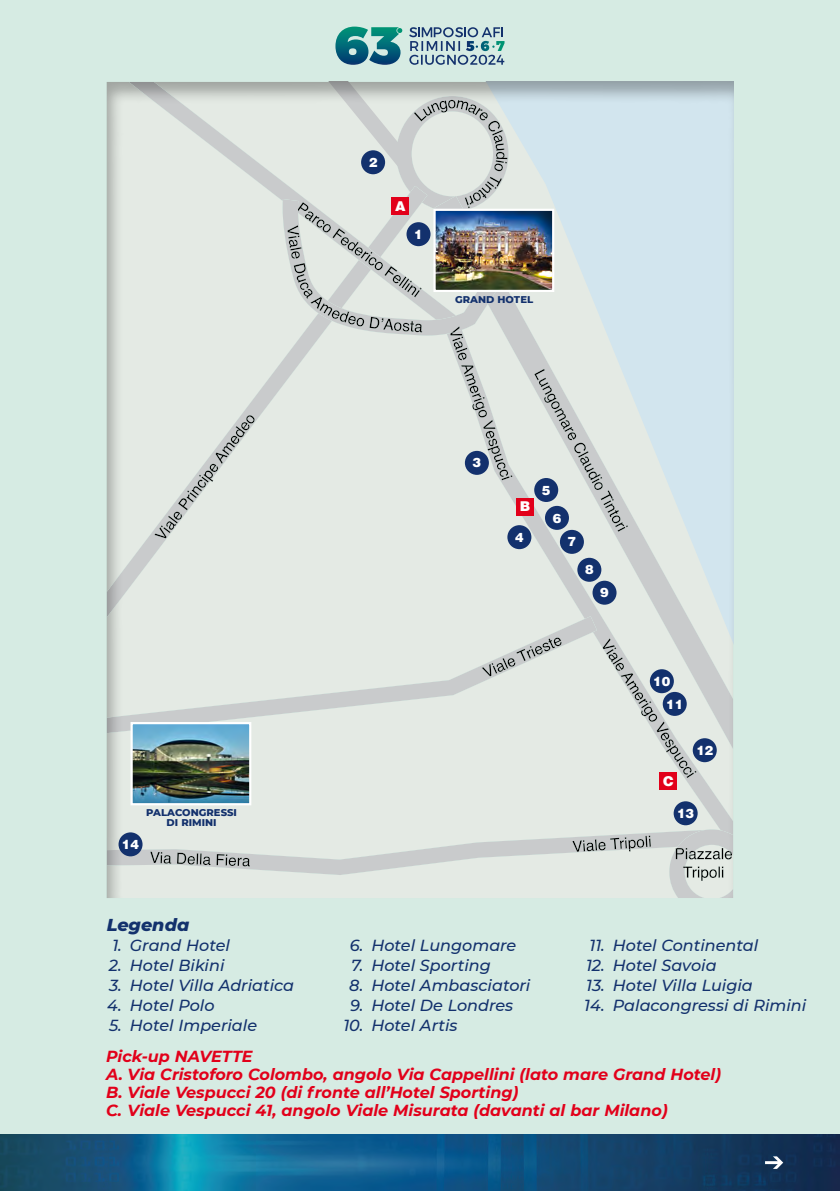
<style>
.page{position:relative;width:840px;height:1191px;background:#fff}
.page>*{position:absolute;margin:0;border:0;box-sizing:border-box;transform-origin:0 0}
.t1{font:italic 800 17.6px "Montserrat";color:#13316d}
.t2{font:italic 500 16px "Montserrat";color:#13316d}
.t3{font:italic 700 16px/18px "Montserrat";color:#e2001a}
.t4{font:900 13.6px "Helvetica LT Std";color:#fff}
.t5{font:900 12.8px/22.6px "Helvetica LT Std";color:#fff}
.t6{font:800 10px/10px "Montserrat";color:#13316d;text-align:center}
</style>
<div class="page">
<div style="left:0;top:0;width:839px;height:1191px;background:#d6ebe3"></div>
<img style="left:0;top:1134px;width:839px;height:57px">
<svg style="left:764px;top:1156px;width:18px;height:12px"></svg>
<hr style="left:839px;top:1134px;width:1px;height:57px;background:#15274b">
<svg style="left:409px;top:27px;width:95px;height:38px"></svg>
<svg style="left:335px;top:27px;width:67px;height:38px"></svg>
<div style="left:90px;top:69px;width:661px;height:830px;background:#000;opacity:.3"></div>
<div style="left:534px;top:478px;width:24px;height:24px;background:#13316d;border-radius:50%"></div>
<div style="left:464px;top:451px;width:24px;height:24px;background:#13316d;border-radius:50%"></div>
<p class="t5" style="left:122px;top:833px;width:19px">14</p>
<p class="t6" style="left:146px;top:807px;width:92px">PALACONGRESSI<br>DI RIMINI</p>
<p class="t1" style="left:107px;top:911px;width:84px">Legenda</p>
<p class="t5" style="left:368px;top:151px;width:10px">2</p>
<p class="t4" style="left:395px;top:197px;width:12px">A</p>
<p class="t5" style="left:414px;top:223px;width:10px">1</p>
<p class="t6" style="left:455px;top:294px;width:80px">GRAND HOTEL</p>
<p class="t5" style="left:472px;top:451px;width:10px">3</p>
<p class="t4" style="left:519px;top:497px;width:12px">B</p>
<p class="t5" style="left:515px;top:525px;width:10px">4</p>
<p class="t5" style="left:541px;top:478px;width:10px">5</p>
<p class="t5" style="left:552px;top:506px;width:10px">6</p>
<p class="t5" style="left:567px;top:530px;width:10px">7</p>
<p class="t5" style="left:584px;top:558px;width:10px">8</p>
<p class="t5" style="left:600px;top:581px;width:10px">9</p>
<p class="t5" style="left:665px;top:669px;width:19px;text-indent:-13px">10<br>11</p>
<p class="t4" style="left:662px;top:772px;width:12px">C</p>
<p class="t5" style="left:696px;top:738px;width:18px">12</p>
<p class="t5" style="left:676px;top:801px;width:19px">13</p>
<p class="t2" style="left:589px;top:934px;width:170px">11. Hotel Continental</p>
<p class="t2" style="left:585px;top:954px;width:132px">12. Hotel Savoia</p>
<p class="t2" style="left:586px;top:974px;width:168px">13. Hotel Villa Luigia</p>
<p class="t2" style="left:584px;top:994px;width:223px">14. Palacongressi di Rimini</p>
<p class="t3" style="left:106px;top:1046px;width:616px">Pick-up NAVETTE<br>A. Via Cristoforo Colombo, angolo Via Cappellini (lato mare Grand Hotel)<br>B. Viale Vespucci 20 (di fronte all’Hotel Sporting)<br>C. Viale Vespucci 41, angolo Viale Misurata (davanti al bar Milano)</p>
<p class="t2" style="left:112px;top:934px;width:119px">1. Grand Hotel</p>
<p class="t2" style="left:109px;top:954px;width:117px">2. Hotel Bikini</p>
<p class="t2" style="left:109px;top:974px;width:186px">3. Hotel Villa Adriatica</p>
<p class="t2" style="left:107px;top:994px;width:109px">4. Hotel Polo</p>
<p class="t2" style="left:109px;top:1014px;width:149px">5. Hotel Imperiale</p>
<p class="t2" style="left:349px;top:934px;width:168px">6. Hotel Lungomare</p>
<p class="t2" style="left:351px;top:954px;width:141px">7. Hotel Sporting</p>
<p class="t2" style="left:349px;top:974px;width:182px">8. Hotel Ambasciatori</p>
<p class="t2" style="left:350px;top:994px;width:165px">9. Hotel De Londres</p>
<p class="t2" style="left:343px;top:1014px;width:116px">10. Hotel Artis</p>
</div>
